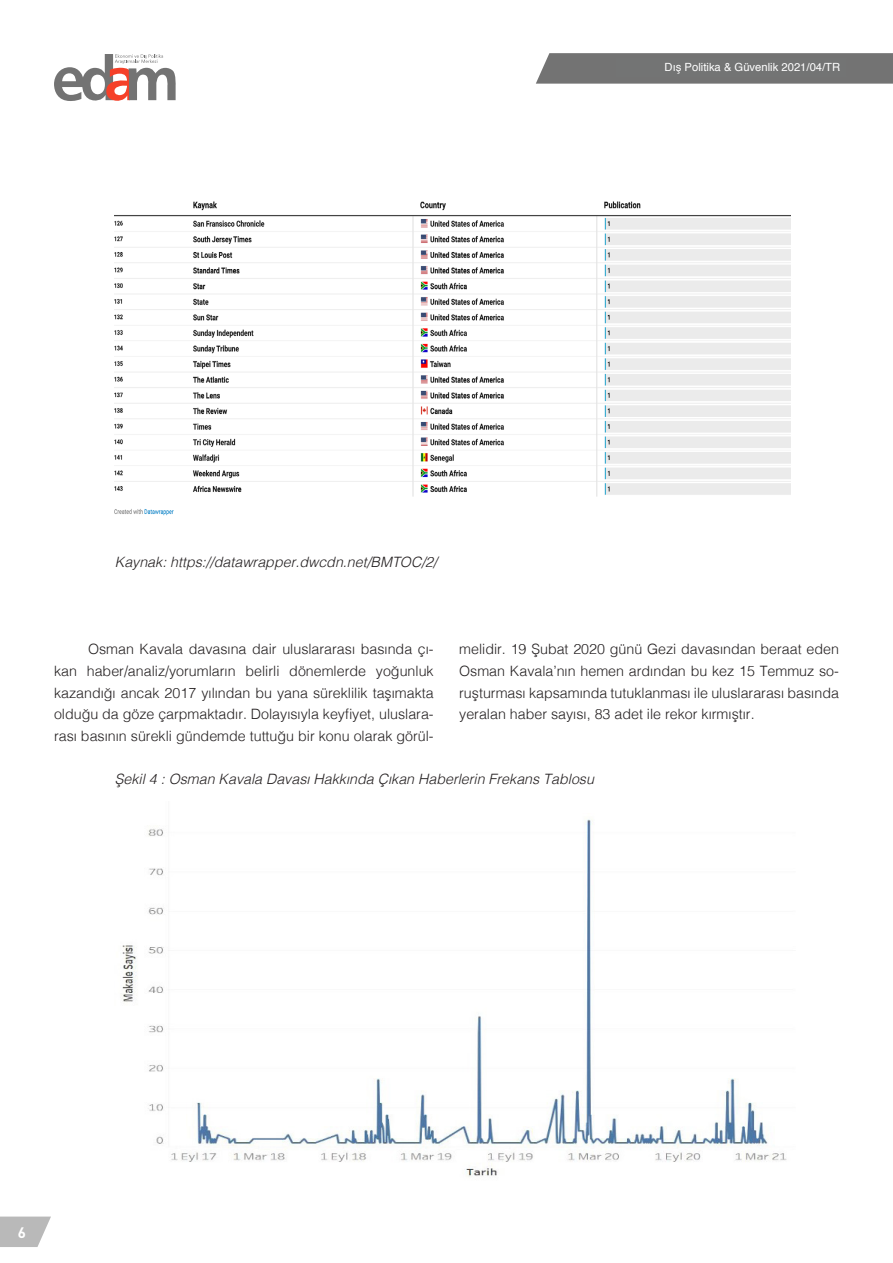
<style>
.page{position:relative;width:893px;height:1263px;background:#fff}
.page>*{position:absolute;margin:0;border:0;box-sizing:border-box;transform-origin:0 0}
.t1{font:700 15px "DIN Pro";color:#fff}
.t2{font:300 14.25px/21.6px "Helvetica";color:#231f20;text-align:justify}
.t3{font:italic 300 14.25px "Helvetica";color:#231f20}
.t4{font:12px "DIN Pro";letter-spacing:-.02em;color:#fff}
.t5{font:11.25px "Helvetica";color:#fff}
</style>
<div class="page">
<svg style="left:0;top:1216px;width:51px;height:31px;background:#c3c3c3"></svg>
<svg style="left:536px;top:53px;width:357px;height:31px;background:#7b7b7b"></svg>
<svg style="left:54px;top:54px;width:122px;height:47px"></svg>
<div style="left:616px;top:57px;width:231px;height:21px;background:#737474"></div>
<img style="left:115px;top:201px;width:676px;height:315px">
<img style="left:121px;top:819px;width:666px;height:358px">
<p class="t4" style="left:662px;top:60px;width:178px">Dış Politika &amp; Güvenlik 2021/02/TR</p>
<p class="t5" style="left:665px;top:59px;width:177px">Dış Politika &amp; Güvenlik 2021/04/TR</p>
<p class="t3" style="left:115px;top:550px;width:324px">Kaynak: https://datawrapper.dwcdn.net/BMTOC/2/</p>
<p class="t2" style="left:54px;top:638px;width:381px;text-indent:34px">Osman Kavala davasına dair uluslararası basında çı&shy;kan haber/analiz/yorumların belirli dönemlerde yoğunluk kazandığı ancak 2017 yılından bu yana süreklilik taşımakta olduğu da göze çarpmaktadır. Dolayısıyla keyfiyet, uluslara&shy;rası basının sürekli gündemde tuttuğu bir konu olarak görül-</p>
<p class="t2" style="left:459px;top:638px;width:381px">melidir. 19 Şubat 2020 günü Gezi davasından beraat eden Osman Kavala’nın hemen ardından bu kez 15 Temmuz so&shy;ruşturması kapsamında tutuklanması ile uluslararası basında yeralan haber sayısı, 83 adet ile rekor kırmıştır.</p>
<p class="t3" style="left:115px;top:767px;width:481px">Şekil 4 : Osman Kavala Davası Hakkında Çıkan Haberlerin Frekans Tablosu</p>
<p class="t1" style="left:18px;top:1222px;width:10px">6</p>
</div>
